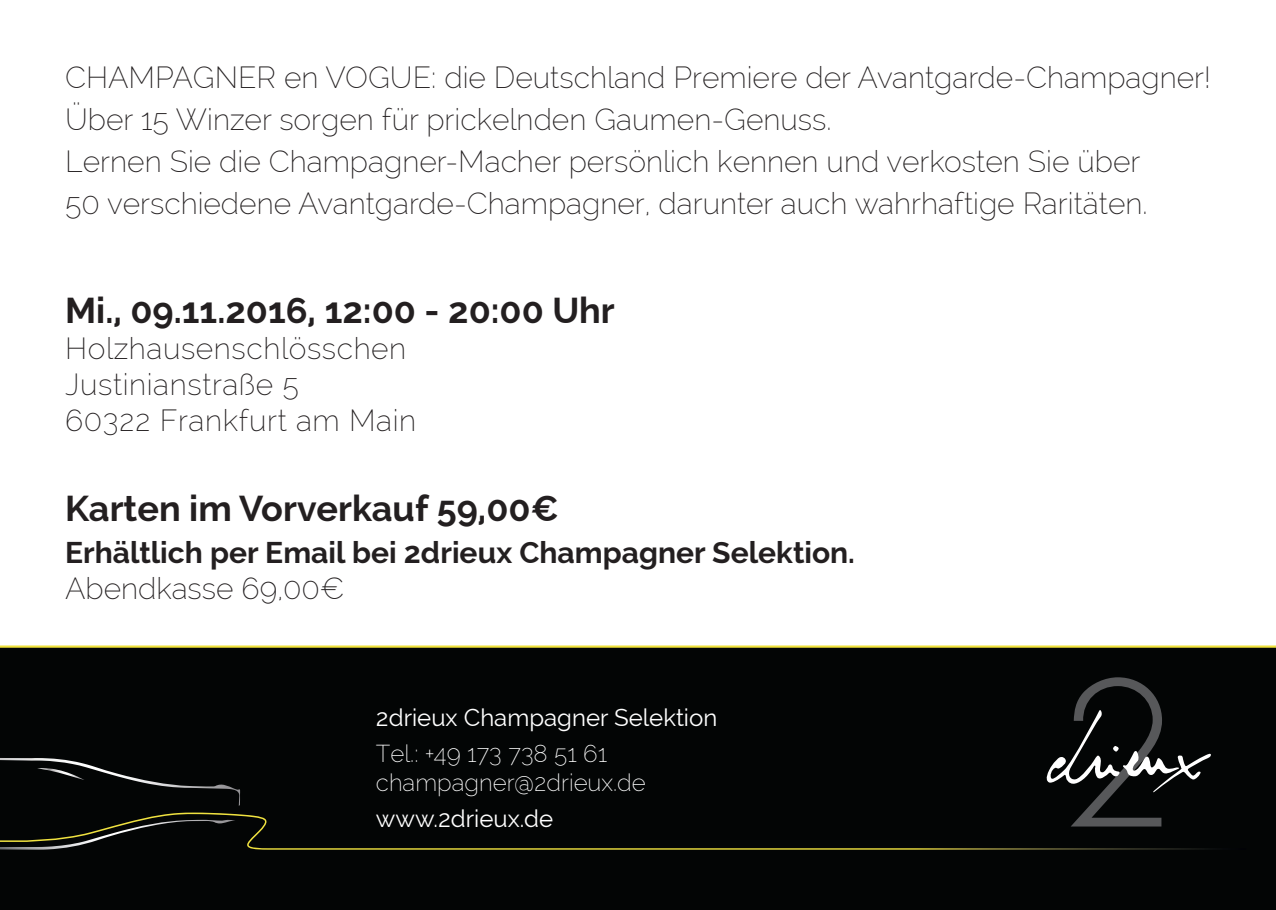
<style>
.page{position:relative;width:1276px;height:910px;background:#fff}
.page>*{position:absolute;margin:0;border:0;box-sizing:border-box;transform-origin:0 0}
.t1{font:700 36px "Raleway";color:#231f20}
.t2{font:200 30px/42px "Raleway";color:#231f20}
.t3{font:200 30px/36px "Raleway";letter-spacing:.02em;color:#231f20}
.t4{font:700 30px "Raleway";color:#231f20}
.t5{font:24px "Raleway";color:#fff}
.t6{font:200 24px/28.8px "Raleway";color:#fff}
</style>
<div class="page">
<div style="left:0;top:647px;width:1275px;height:263px;background:#030505"></div>
<img style="left:0;top:758px;width:66px;height:2px">
<svg style="left:0;top:760px;width:240px;height:46px"></svg>
<img style="left:37px;top:768px;width:48px;height:12px">
<img style="left:0;top:813px;width:1208px;height:37px">
<hr style="left:0;top:645px;width:1275px;height:3px;background:#f0e23d">
<svg style="left:1045px;top:677px;width:166px;height:149px"></svg>
<p class="t2" style="left:65px;top:56px;width:1147px">CHAMPAGNER en VOGUE: die Deutschland Premiere der Avantgarde-Champagner!<br>Über 15 Winzer sorgen für prickelnden Gaumen-Genuss.<br>Lernen Sie die Champagner-Macher persönlich kennen und verkosten Sie über<br>50 verschiedene Avantgarde-Champagner, darunter auch wahrhaftige Raritäten.</p>
<p class="t1" style="left:65px;top:289px;width:551px">Mi., 09.11.2016, 12:00 - 20:00 Uhr</p>
<p class="t3" style="left:65px;top:330px;width:353px">Holzhausenschlösschen<br>Justinianstraße 5<br>60322 Frankfurt am Main</p>
<p class="t1" style="left:65px;top:487px;width:495px">Karten im Vorverkauf 59,00€</p>
<p class="t4" style="left:65px;top:534px;width:791px">Erhä ltlich per Email bei 2drieux Champagner Selektion.</p>
<p class="t2" style="left:65px;top:567px;width:281px">Abendkasse 69,00€</p>
<p class="t5" style="left:376px;top:703px;width:343px">2drieux Champagner Selektion</p>
<p class="t6" style="left:376px;top:739px;width:271px">Tel.: +49 173 738 51 61 champagner@2drieux.de</p>
<p class="t5" style="left:376px;top:804px;width:179px">www.2drieux.de</p>
</div>
